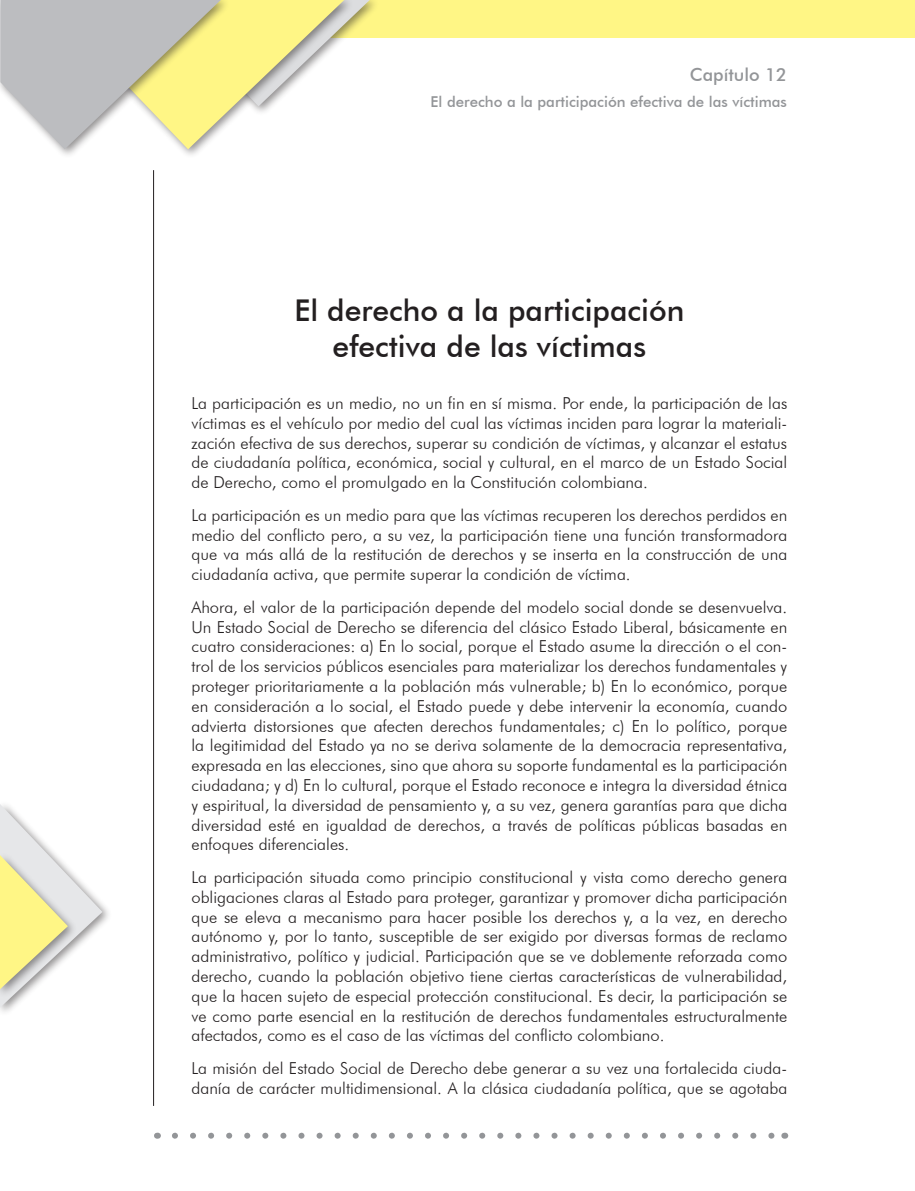
<style>
.page{position:relative;width:915px;height:1191px;background:#fff}
.page>*{position:absolute;margin:0;border:0;box-sizing:border-box;transform-origin:0 0}
.Titulo{font:500 30px "Futura BT";color:#231f20}
.t1{font:500 18px "Futura BT";color:#939598}
.Texto{font:300 16.5px/19.8px "Futura BT";color:#231f20;text-align:justify}
.t2{font:500 15px "Futura BT";color:#939598}
</style>
<div class="page">
<div style="left:270px;top:0;width:644px;height:38px;background:#fff685"></div>
<div style="left:207px;top:0;width:172px;height:117px;background:#231f20;opacity:.5"></div>
<div style="left:0;top:0;width:231px;height:159px;background:#231f20;opacity:.5"></div>
<svg style="left:0;top:0;width:369px;height:149px"></svg>
<hr style="left:153px;top:170px;width:1px;height:936px;background:#231f20">
<svg style="left:175px;top:1132px;width:600px;height:6px"></svg>
<svg style="left:0;top:804px;width:102px;height:203px"></svg>
<p class="t1" style="left:689px;top:64px;width:99px">Capítulo 12</p>
<p class="t2" style="left:430px;top:92px;width:357px">El derecho a la participación efectiva de las víctimas</p>
<p class="Titulo" style="left:294px;top:292px;width:391px">El derecho a la participación</p>
<p class="Titulo" style="left:332px;top:328px;width:315px">efectiva de las víctimas</p>
<p class="Texto" style="left:191px;top:393px;width:597px">La participación es un medio, no un fin en sí misma. Por ende, la participación de las víctimas es el vehículo por medio del cual las víctimas inciden para lograr la materiali&shy;zación efectiva de sus derechos, superar su condición de víctimas, y alcanzar el estatus de ciudadanía política, económica, social y cultural, en el marco de un Estado Social de Derecho, como el promulgado en la Constitución colombiana.</p>
<p class="Texto" style="left:191px;top:505px;width:597px">La participación es un medio para que las víctimas recuperen los derechos perdidos en medio del conflicto pero, a su vez, la participación tiene una función transformadora que va más allá de la restitución de derechos y se inserta en la construcción de una ciudadanía activa, que permite superar la condición de víctima.</p>
<p class="Texto" style="left:191px;top:597px;width:597px">Ahora, el valor de la participación depende del modelo social donde se desenvuelva.<br>Un Estado Social de Derecho se diferencia del clásico Estado Liberal, básicamente en cuatro consideraciones: a) En lo social, porque el Estado asume la dirección o el con&shy;trol de los servicios públicos esenciales para materializar los derechos fundamentales y proteger prioritariamente a la población más vulnerable; b) En lo económico, porque en consideración a lo social, el Estado puede y debe intervenir la economía, cuando advierta distorsiones que afecten derechos fundamentales; c) En lo político, porque la legitimidad del Estado ya no se deriva solamente de la democracia representativa, expresada en las elecciones, sino que ahora su soporte fundamental es la participación ciudadana; y d) En lo cultural, porque el Estado reconoce e integra la diversidad étnica y espiritual, la diversidad de pensamiento y, a su vez, genera garantías para que dicha diversidad esté en igualdad de derechos, a través de políticas públicas basadas en enfoques diferenciales.</p>
<p class="Texto" style="left:191px;top:867px;width:597px">La participación situada como principio constitucional y vista como derecho genera obligaciones claras al Estado para proteger, garantizar y promover dicha participación que se eleva a mecanismo para hacer posible los derechos y, a la vez, en derecho autónomo y, por lo tanto, susceptible de ser exigido por diversas formas de reclamo administrativo, político y judicial. Participación que se ve doblemente reforzada como derecho, cuando la población objetivo tiene ciertas características de vulnerabilidad, que la hacen sujeto de especial protección constitucional. Es decir, la participación se ve como parte esencial en la restitución de derechos fundamentales estructuralmente afectados, como es el caso de las víctimas del conflicto colombiano.</p>
<p class="Texto" style="left:191px;top:1058px;width:597px">La misión del Estado Social de Derecho debe generar a su vez una fortalecida ciuda&shy;danía de carácter multidimensional. A la clásica ciudadanía política, que se agotaba</p>
</div>
